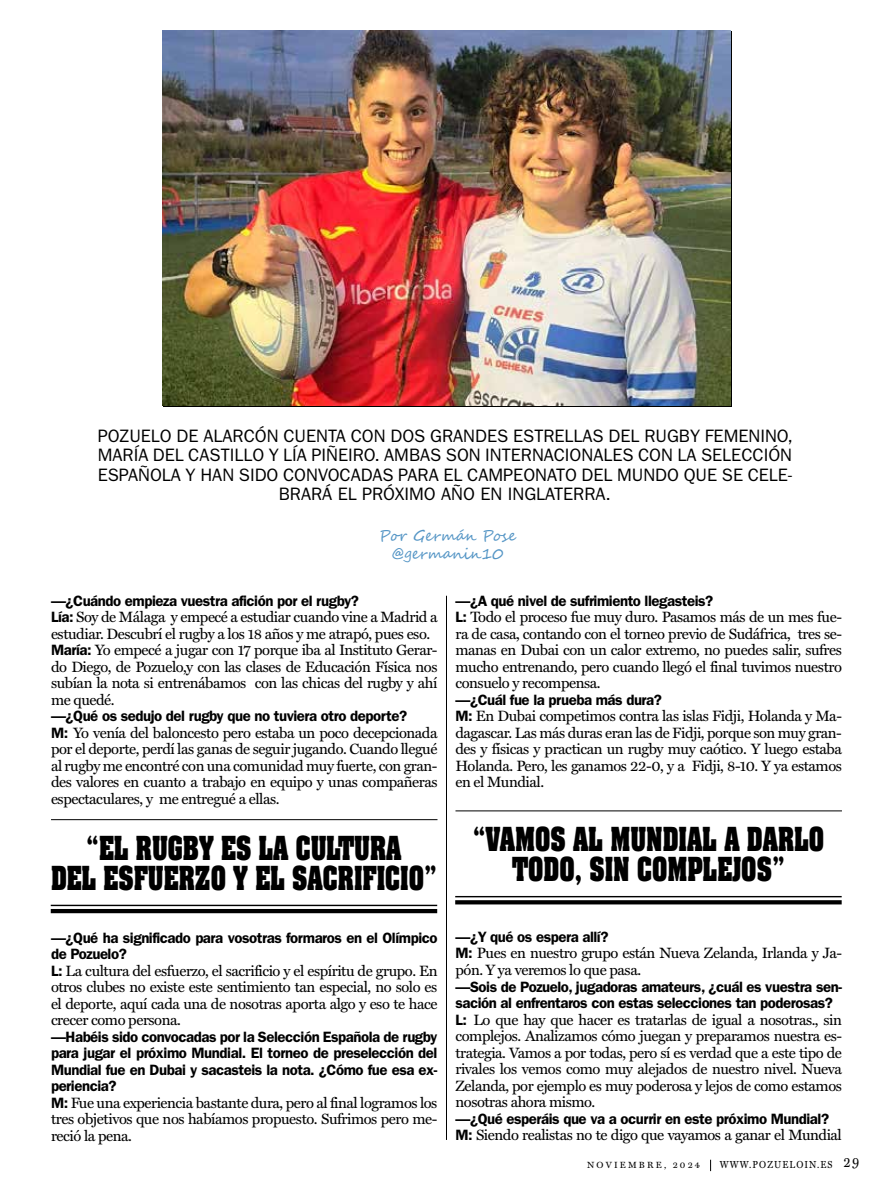
<style>
.page{position:relative;width:893px;height:1191px;background:#fff}
.page>*{position:absolute;margin:0;border:0;box-sizing:border-box;transform-origin:0 0}
.t1{font:700 28.2px/29.8px "Aachen Std";color:#000;text-align:center;scale:.76 1}
.t2{font:18px/19.5px "ITC Franklin Gothic Std";color:#000;text-align:center}
.t3{font:15px/16.5px "Miller Text";letter-spacing:-.03em;color:#000;text-align:justify}
.t4{font:600 15px/16.5px "ITC Franklin Gothic Std";letter-spacing:-.03em;color:#000}
.t5{font:15px/18px "Segoe Script";color:#5495c5;text-align:center}
.t6{font:10.2px "Miller Text SC";letter-spacing:.12em;color:#000;scale:.88 1}
.t7{font:9px "Miller Text SC";letter-spacing:.24em;color:#000}
.s1{font-family:"ITC Franklin Gothic Std";font-weight:600}
.s2{font-size:14.55px}
</style>
<div class="page">
<svg style="left:710px;top:1159px;width:1px;height:12px"></svg>
<svg style="left:455px;top:900px;width:387px;height:4px;fill:#000"></svg>
<hr style="left:455px;top:896px;width:387px;height:1px;background:#000">
<hr style="left:455px;top:810px;width:387px;height:1px;background:#000">
<hr style="left:446px;top:596px;width:1px;height:544px;background:#000">
<hr style="left:51px;top:909px;width:386px;height:4px;background:#000">
<hr style="left:51px;top:904px;width:386px;height:2px;background:#000">
<hr style="left:51px;top:819px;width:386px;height:1px;background:#000">
<img style="left:162px;top:30px;width:569px;height:375px">
<p class="t2" style="left:98px;top:426px;width:697px">POZUELO DE ALARCÓN CUENTA CON DOS GRANDES ESTRELLAS DEL RUGBY FEMENINO, MARÍA DEL CASTILLO Y LÍA PIÑEIRO. AMBAS SON INTERNACIONALES CON LA SELECCIÓN ESPAÑOLA Y HAN SIDO CONVOCADAS PARA EL CAMPEONATO DEL MUNDO QUE SE CELE-BRARÁ EL PRÓXIMO AÑO EN INGLATERRA.</p>
<p class="t5" style="left:379px;top:527px;width:138px">Por Germán Pose @germanin10</p>
<p class="t4" style="left:51px;top:592px;width:309px">—¿Cuándo empieza vuestra afición por el rugby?</p>
<p class="t3" style="left:51px;top:608px;width:388px;text-align:left"><span class="s1">Lía:</span> Soy de Málaga y empecé a estudiar cuando vine a Madrid a estudiar. Descubrí el rugby a los 18 años y me atrapó, pues eso.<br><span class="s1">María:</span> Yo empecé a jugar con 17 porque iba al Instituto Gerar&shy;do Diego, de Pozuelo,y con las clases de Educación Física nos subían la nota si entrenábamos con las chicas del rugby y ahí me quedé.</p>
<p class="t4" style="left:51px;top:707px;width:358px">—¿Qué os sedujo del rugby que no tuviera otro deporte?</p>
<p class="t3" style="left:51px;top:724px;width:388px"><span class="s1">M:</span> Yo venía del baloncesto pero estaba un poco decepcionada por el deporte, perdí las ganas de seguir jugando. Cuando llegué al rugby me encontré con una comunidad muy fuerte, con gran&shy;des valores en cuanto a trabajo en equipo y unas compañeras espectaculares, y me entregué a ellas.</p>
<h1 class="t1" style="left:51px;top:833px;width:509px">“EL RUGBY ES LA CULTURA<br>DEL ESFUERZO Y EL SACRIFICIO”</h1>
<p class="t4" style="left:51px;top:929px;width:388px">—¿Qué ha significado para vosotras formaros en el Olímpico de Pozuelo?</p>
<p class="t3" style="left:51px;top:962px;width:388px"><span class="s1">L:</span> La cultura del esfuerzo, el sacrificio y el espíritu de grupo. En otros clubes no existe este sentimiento tan especial, no solo es el deporte, aquí cada una de nosotras aporta algo y eso te hace crecer como persona.</p>
<p class="t4" style="left:51px;top:1028px;width:388px;text-align:justify">—Habéis sido convocadas por la Selección Española de rugby para jugar el próximo Mundial. El torneo de preselección del Mundial fue en Dubai y sacasteis la nota. ¿Cómo fue esa ex&shy;periencia?</p>
<p class="t3" style="left:51px;top:1094px;width:388px"><span class="s1">M:</span> Fue una experiencia bastante dura, pero al final logramos los tres objetivos que nos habíamos propuesto. Sufrimos pero me&shy;reció la pena.</p>
<p class="t4" style="left:455px;top:592px;width:259px">—¿A qué nivel de sufrimiento llegasteis?</p>
<p class="t3" style="left:455px;top:608px;width:388px"><span class="s1">L:</span> Todo el proceso fue muy duro. Pasamos más de un mes fue&shy;ra de casa, contando con el torneo previo de Sudáfrica, tres se&shy;manas en Dubai con un calor extremo, no puedes salir, sufres mucho entrenando, pero cuando llegó el final tuvimos nuestro consuelo y recompensa.</p>
<p class="t4" style="left:455px;top:691px;width:208px">—¿Cuál fue la prueba más dura?</p>
<p class="t3" style="left:455px;top:707px;width:388px"><span class="s1">M:</span> En Dubai competimos contra las islas Fidji, Holanda y Ma&shy;dagascar. Las más duras eran las de Fidji, porque son muy gran&shy;des y físicas y practican un rugby muy caótico. Y luego estaba Holanda. Pero, les ganamos 22-0, y a Fidji, 8-10. Y ya estamos en el Mundial.</p>
<h1 class="t1" style="left:473px;top:825px;width:464px">“VAMOS AL MUNDIAL A DARLO<br>TODO, SIN COMPLEJOS”</h1>
<p class="t4" style="left:455px;top:928px;width:155px">—¿Y qué os espera allí?</p>
<p class="t3" style="left:455px;top:945px;width:388px"><span class="s1">M:</span> Pues en nuestro grupo están Nueva Zelanda, Irlanda y Ja&shy;pón. Y ya veremos lo que pasa.</p>
<p class="t4" style="left:455px;top:978px;width:388px">—Sois de Pozuelo, jugadoras amateurs, ¿cuál es vuestra sen&shy;sación al enfrentaros con estas selecciones tan poderosas?</p>
<p class="t3" style="left:455px;top:1011px;width:388px"><span class="s1">L:</span> Lo que hay que hacer es tratarlas de igual a nosotras., sin complejos. Analizamos cómo juegan y preparamos nuestra es&shy;trategia. Vamos a por todas, pero sí es verdad que a este tipo de rivales los vemos como muy alejados de nuestro nivel. Nueva Zelanda, por ejemplo es muy poderosa y lejos de como estamos nosotras ahora mismo.</p>
<p class="t4" style="left:455px;top:1110px;width:375px">—¿Qué esperáis que va a ocurrir en este próximo Mundial?</p>
<p class="t3" style="left:455px;top:1126px;width:388px"><span class="s1">M:</span> Siendo realistas no te digo que vayamos a ganar el Mundial</p>
<p class="t7" style="left:587px;top:1159px;width:114px">NOVIEMBRE, 2024</p>
<p class="t6" style="left:720px;top:1158px;width:160px">WWW.POZUELOIN.ES <span class="s2">29</span></p>
</div>
